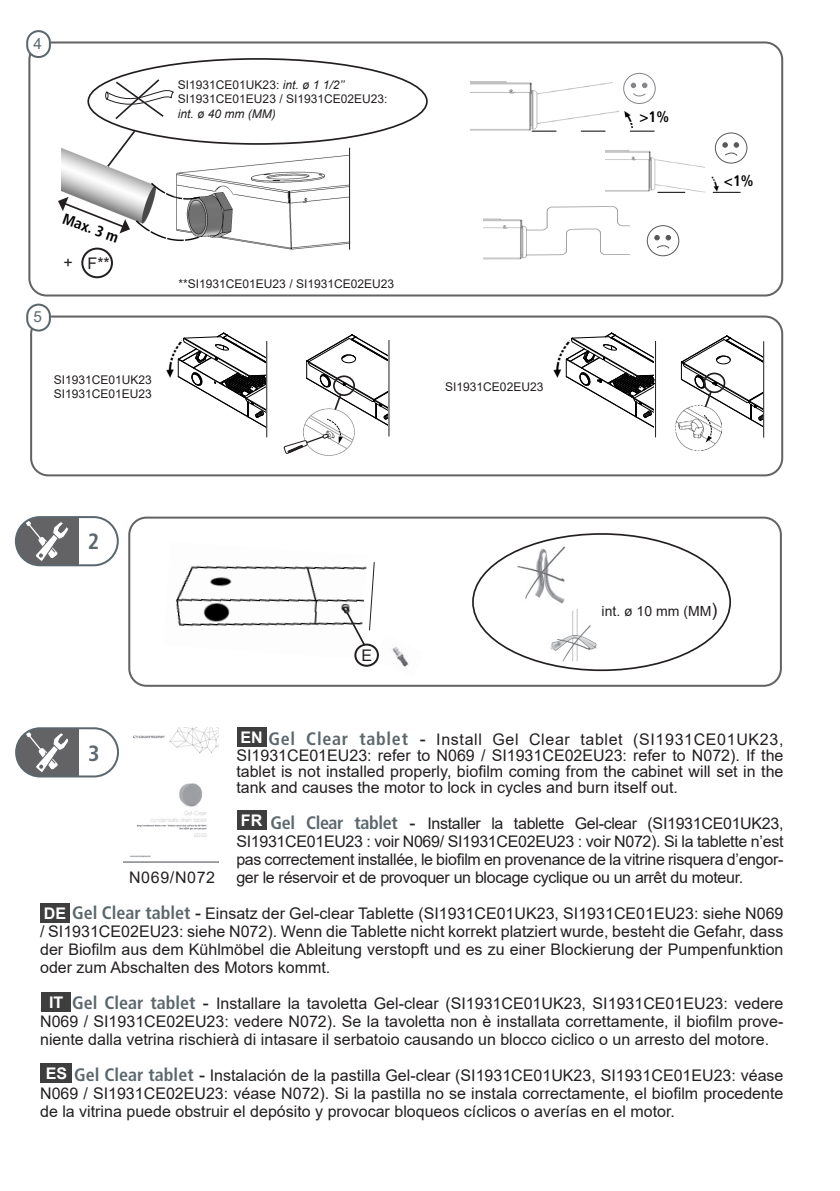
<style>
.page{position:relative;width:840px;height:1191px;background:#fff}
.page>*{position:absolute;margin:0;border:0;box-sizing:border-box;transform-origin:0 0}
.t1{font:700 condensed 22px "Frutiger LT Std";color:#5b676d}
.texte{font:16px/18px "Arial";color:#231f20;text-align:justify}
.texte-2{font:16px "Arial";letter-spacing:.04em;color:#231f20}
.t2{font:700 16px "Arial";color:#fff}
.t3{font:700 condensed 15.2px "Frutiger LT Std";color:#000}
.t4{font:15.2px "Arial";color:#5b676d}
.t5{font:14px "Arial";color:#231f20}
.t6{font:12px/14.4px "Arial";color:#231f20}
.s1{font-style:italic}
.s2{font-size:18px}
.s3{font-family:"Frutiger LT Std";font-weight:700;font-stretch:condensed;font-size:18px;color:#5b676d}
.s4{font-weight:700;color:#fff}
</style>
<div class="page">
<img style="left:373px;top:646px;width:36px;height:21px">
<img style="left:605px;top:143px;width:143px;height:50px">
<img style="left:483px;top:218px;width:68px;height:42px">
<hr style="left:525px;top:254px;width:33px;height:1px;background:#1a171b">
<svg style="left:526px;top:206px;width:102px;height:49px"></svg>
<svg style="left:16px;top:519px;width:62px;height:46px"></svg>
<svg style="left:25px;top:520px;width:44px;height:41px"></svg>
<div style="left:15px;top:516px;width:104px;height:50px;border:2px solid #5b676d;border-radius:24px"></div>
<div style="left:128px;top:516px;width:653px;height:171px;border:2px solid #636366;border-radius:17px"></div>
<img style="left:175px;top:565px;width:169px;height:61px">
<div style="left:28px;top:41px;width:754px;height:255px;border:2px solid #636366;border-radius:17px"></div>
<div style="left:27px;top:31px;width:23px;height:26px;background:#fff;border-radius:11px"></div>
<div style="left:26px;top:30px;width:25px;height:28px;border:2px solid #5b676d;border-radius:11px"></div>
<img style="left:62px;top:113px;width:286px;height:159px">
<svg style="left:58px;top:197px;width:72px;height:36px"></svg>
<svg style="left:105px;top:78px;width:69px;height:42px"></svg>
<svg style="left:105px;top:129px;width:32px;height:40px"></svg>
<img style="left:508px;top:539px;width:58px;height:65px">
<img style="left:550px;top:609px;width:47px;height:53px">
<img style="left:470px;top:74px;width:162px;height:57px">
<div style="left:623px;top:73px;width:32px;height:30px;background:#fff;border-radius:50%"></div>
<div style="left:623px;top:73px;width:32px;height:31px;border:1px solid #848689;border-radius:50%"></div>
<svg style="left:630px;top:83px;width:17px;height:14px"></svg>
<div style="left:715px;top:133px;width:31px;height:30px;background:#fff;border-radius:50%"></div>
<div style="left:714px;top:133px;width:32px;height:30px;border:1px solid #57585a;border-radius:50%"></div>
<svg style="left:722px;top:142px;width:16px;height:14px"></svg>
<div style="left:646px;top:225px;width:32px;height:31px;border:1px solid #57585a;border-radius:50%"></div>
<svg style="left:654px;top:235px;width:16px;height:14px"></svg>
<svg style="left:531px;top:131px;width:123px;height:1px"></svg>
<svg style="left:657px;top:192px;width:83px;height:1px"></svg>
<svg style="left:16px;top:730px;width:63px;height:46px"></svg>
<svg style="left:26px;top:731px;width:43px;height:41px"></svg>
<div style="left:15px;top:727px;width:104px;height:50px;border:2px solid #5b676d;border-radius:24px"></div>
<div style="left:237px;top:727px;width:29px;height:19px;background:#3e3e3f"></div>
<div style="left:237px;top:811px;width:29px;height:19px;background:#3e3e3f"></div>
<img style="left:123px;top:727px;width:95px;height:135px">
<div style="left:354px;top:643px;width:25px;height:24px;border:2px solid #231f20;border-radius:50%"></div>
<svg style="left:344px;top:562px;width:30px;height:85px"></svg>
<img style="left:166px;top:344px;width:12px;height:34px">
<hr style="left:349px;top:148px;width:1px;height:102px;background:#231f20">
<img style="left:675px;top:414px;width:42px;height:37px">
<svg style="left:680px;top:335px;width:82px;height:107px"></svg>
<hr style="left:762px;top:341px;width:1px;height:96px;background:#231f20">
<svg style="left:178px;top:333px;width:88px;height:95px"></svg>
<img style="left:553px;top:345px;width:12px;height:33px">
<svg style="left:565px;top:333px;width:89px;height:95px"></svg>
<div style="left:30px;top:315px;width:752px;height:161px;border:2px solid #636366;border-radius:17px"></div>
<div style="left:27px;top:305px;width:23px;height:25px;background:#fff;border-radius:11px"></div>
<div style="left:26px;top:304px;width:25px;height:27px;border:2px solid #5b676d;border-radius:11px"></div>
<hr style="left:266px;top:341px;width:1px;height:96px;background:#231f20">
<hr style="left:654px;top:341px;width:1px;height:96px;background:#231f20">
<div style="left:81px;top:248px;width:32px;height:30px;border:2px solid #231f20;border-radius:50%"></div>
<div style="left:41px;top:992px;width:30px;height:19px;background:#3e3e3f"></div>
<div style="left:40px;top:903px;width:30px;height:19px;background:#3e3e3f"></div>
<div style="left:41px;top:1063px;width:31px;height:19px;background:#3e3e3f"></div>
<hr style="left:388px;top:340px;width:1px;height:96px;background:#231f20">
<img style="left:319px;top:454px;width:20px;height:2px">
<svg style="left:284px;top:334px;width:104px;height:120px"></svg>
<p class="t4" style="left:33px;top:33px;width:10px">4</p>
<p class="t6" style="left:178px;top:77px;width:211px">SI1931CE01UK23: <span class="s1">int. ø 1 1/2’’<br></span>SI1931CE01EU23 / SI1931CE02EU23: <span class="s1">int. ø 40 mm (MM)</span></p>
<p class="t4" style="left:33px;top:306px;width:10px">5</p>
<p class="t3" style="left:66px;top:209px;width:60px;rotate:20deg">Max. 3 m</p>
<p class="texte" style="left:64px;top:253px;width:11px">+</p>
<p class="texte" style="left:88px;top:255px;width:24px">F**</p>
<p class="t6" style="left:54px;top:372px;width:100px">SI1931CE01UK23</p>
<p class="t6" style="left:54px;top:387px;width:100px">SI1931CE01EU23</p>
<p class="t6" style="left:178px;top:277px;width:217px">**SI1931CE01EU23 / SI1931CE02EU23</p>
<p class="t6" style="left:445px;top:379px;width:100px">SI1931CE02EU23</p>
<p class="t3" style="left:639px;top:108px;width:31px">&gt;1%</p>
<p class="t3" style="left:723px;top:172px;width:31px">&lt;1%</p>
<p class="t1" style="left:88px;top:528px;width:13px">2</p>
<p class="t1" style="left:88px;top:741px;width:13px">3</p>
<p class="texte" style="left:361px;top:646px;width:12px">E</p>
<p class="t5" style="left:601px;top:601px;width:117px">int. ø 10 mm (MM<span class="s2">)</span></p>
<p class="texte-2" style="left:129px;top:866px;width:88px">N069/N072</p>
<p class="t2" style="left:240px;top:725px;width:24px">EN</p>
<p class="texte" style="left:236px;top:731px;width:548px;line-height:16px;text-indent:32px"><span class="s3">Gel Clear tablet</span> <span class="s2">-</span> Install Gel Clear tablet (SI1931CE01UK23, SI1931CE01EU23: refer to N069 / SI1931CE02EU23: refer to N072). If the tablet is not installed properly, biofilm coming from the cabinet will set in the tank and causes the motor to lock in cycles and burn itself out.</p>
<p class="texte" style="left:236px;top:814px;width:548px;text-indent:34px"><span class="s3">Gel Clear tablet</span> <span class="s2">-</span> Installer la tablette Gel-clear (SI1931CE01UK23, SI1931CE01EU23 : voir N069/ SI1931CE02EU23 : voir N072). Si la tablette n’est pas correctement installée, le biofilm en provenance de la vitrine risquera d’engor&shy;ger le réservoir et de provoquer un blocage cyclique ou un arrêt du moteur.</p>
<p class="t2" style="left:241px;top:809px;width:23px">FR</p>
<p class="texte" style="left:40px;top:904px;width:744px"><span class="s4">DE</span> <span class="s3">Gel Clear tablet</span> <span class="s2">-</span> Einsatz der Gel-clear Tablette (SI1931CE01UK23, SI1931CE01EU23: siehe N069 / SI1931CE02EU23: siehe N072). Wenn die Tablette nicht korrekt platziert wurde, besteht die Gefahr, dass der Biofilm aus dem Kühlmöbel die Ableitung verstopft und es zu einer Blockierung der Pumpenfunktion oder zum Abschalten des Motors kommt.</p>
<p class="texte" style="left:40px;top:994px;width:744px;text-indent:32px"><span class="s3">Gel Clear tablet</span> <span class="s2">-</span> Installare la tavoletta Gel-clear (SI1931CE01UK23, SI1931CE01EU23: vedere N069 / SI1931CE02EU23: vedere N072). Se la tavoletta non è installata correttamente, il biofilm prove&shy;niente dalla vetrina rischierà di intasare il serbatoio causando un blocco ciclico o un arresto del motore.</p>
<p class="texte" style="left:40px;top:1066px;width:744px;text-indent:34px"><span class="s3">Gel Clear tablet</span> <span class="s2">-</span> Instalación de la pastilla Gel-clear (SI1931CE01UK23, SI1931CE01EU23: véase N069 / SI1931CE02EU23: véase N072). Si la pastilla no se instala correctamente, el biofilm procedente de la vitrina puede obstruir el depósito y provocar bloqueos cíclicos o averías en el motor.</p>
<p class="t2" style="left:49px;top:990px;width:16px">IT</p>
<p class="t2" style="left:46px;top:1062px;width:23px">ES</p>
</div>
